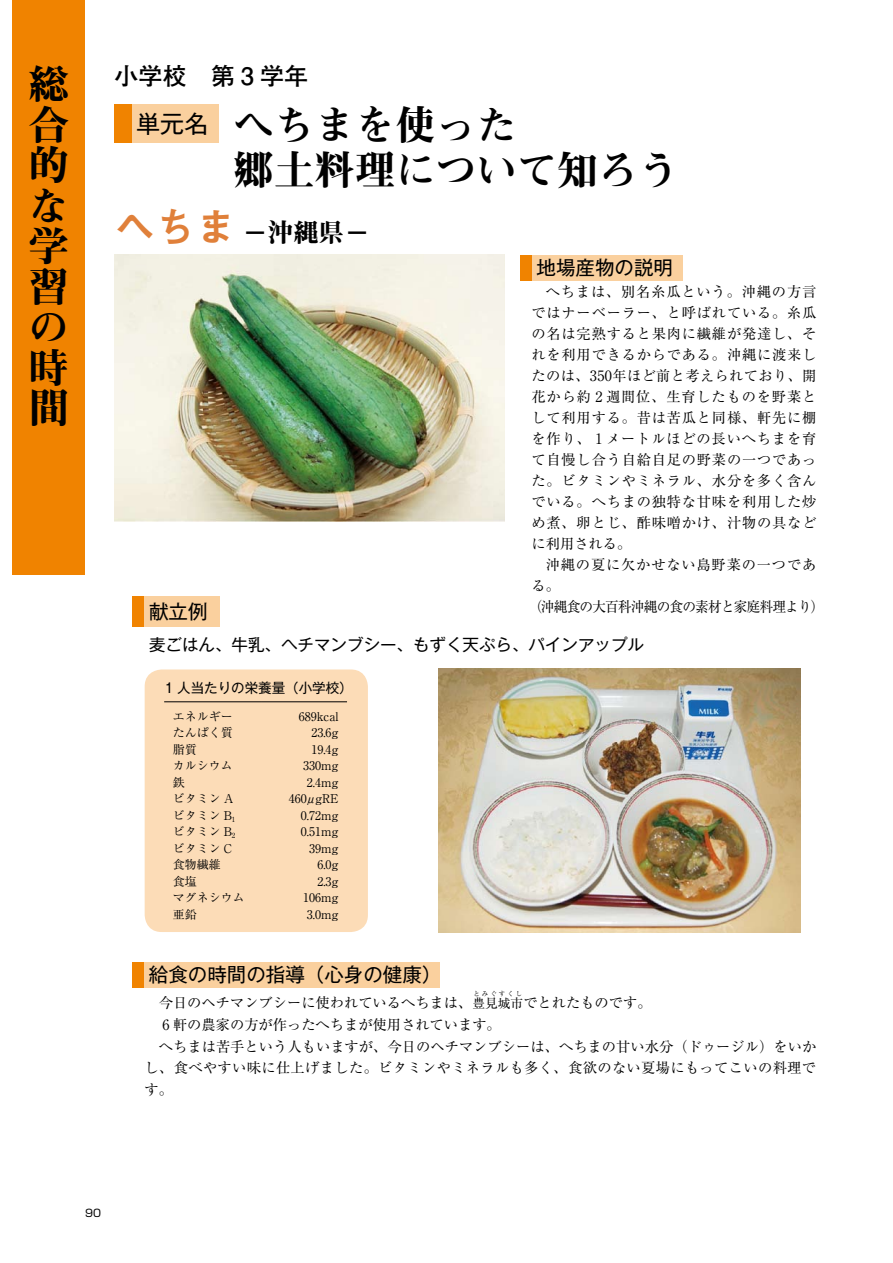
<style>
.page{position:relative;width:893px;height:1263px;background:#fff}
.page>*{position:absolute;margin:0;border:0;box-sizing:border-box;transform-origin:0 0}
.t1{font:40.5px/40.5px "Midashi Min Pro MA31";color:#000;text-align:justify}
.t2{font:25.5px "Midashi Min Pro MA31";color:#000}
.t3{font:700 24px "Futo Go B101 Pro";color:#000}
.t4{font:24px "Gothic MB101 Pro";color:#000}
.t5{font:19.5px "Gothic MB101 Pro";color:#000}
.t6{font:16.5px "Gothic MB101 Pro";color:#000}
.t7{font:14.25px/21px "Ryumin Pro";letter-spacing:.005em;color:#000;text-align:justify}
.t8{font:14.25px "Ryumin Pro";letter-spacing:.025em;color:#000}
.t9{font:14.25px/21px "Ryumin Pro";letter-spacing:-.06em;color:#000}
.t10{font:13.5px "Gothic MB101 Pro";color:#000}
.t11{font:12px/16.5px "Ryumin Pro";color:#000}
.t12{font:10.5px "Shin Go Pro";color:#000}
.t13{font:6.3px "Ryumin Pro";letter-spacing:.335em;color:#000}
.s1{font-family:"Midashi Go Pro MB31";font-size:40.5px;color:#e0803a}
.s2{font-size:12.75px}
</style>
<div class="page">
<img style="left:115px;top:255px;width:390px;height:266px">
<div style="left:13px;top:0;width:72px;height:574px;background:#f08300"></div>
<div style="left:115px;top:104px;width:17px;height:39px;background:#f08300"></div>
<div style="left:132px;top:104px;width:87px;height:39px;background:#fad09e"></div>
<div style="left:520px;top:255px;width:12px;height:25px;background:#f08300"></div>
<div style="left:532px;top:255px;width:150px;height:25px;background:#fad09e"></div>
<div style="left:132px;top:962px;width:13px;height:25px;background:#f08300"></div>
<div style="left:145px;top:962px;width:295px;height:25px;background:#fad09e"></div>
<div style="left:145px;top:669px;width:223px;height:263px;background:#fcdcb7;border-radius:17px"></div>
<hr style="left:164px;top:701px;width:98px;height:1px;background:#000">
<hr style="left:262px;top:701px;width:85px;height:1px;background:#000">
<img style="left:438px;top:669px;width:362px;height:263px">
<div style="left:132px;top:597px;width:13px;height:30px;background:#f08300"></div>
<div style="left:145px;top:597px;width:75px;height:30px;background:#fad09e"></div>
<h1 class="t1" style="left:29px;top:60px;width:41px">総合的な学習の時間</h1>
<h3 class="t3" style="left:115px;top:57px;width:195px">小学校　第 3 学年</h3>
<h3 class="t4" style="left:136px;top:104px;width:73px">単元名</h3>
<h1 class="t1" style="left:234px;top:99px;width:447px;line-height:45px">へちまを使った<br>郷土料理について知ろう</h1>
<h2 class="t2" style="left:115px;top:213px;width:257px"><span class="s1">へちま</span> −沖縄県−</h2>
<h3 class="t5" style="left:537px;top:252px;width:138px">地場産物の説明</h3>
<p class="t7" style="left:531px;top:280px;width:286px;text-indent:14px">へちまは、別名糸瓜という。沖縄の方言ではナーベーラー、と呼ばれている。糸瓜の名は完熟すると果肉に繊維が発達し、それを利用できるからである。沖縄に渡来したのは、350年ほど前と考えられており、開花から約 2 週間位、生育したものを野菜として利用する。昔は苦瓜と同様、軒先に棚を作り、 1 メートルほどの長いへちまを育て自慢し合う自給自足の野菜の一つであった。ビタミンやミネラル、水分を多く含んでいる。へちまの独特な甘味を利用した炒め煮、卵とじ、酢味噌かけ、汁物の具などに利用される。</p>
<p class="t9" style="left:529px;top:553px;width:297px;text-indent:17px">沖縄の夏に欠かせない島野菜の一つである。<br>（沖縄食の大百科沖縄の食の素材と家庭料理より）</p>
<h3 class="t5" style="left:149px;top:596px;width:60px">献立例</h3>
<p class="t6" style="left:149px;top:631px;width:497px">麦ごはん、牛乳、ヘチマンブシー、もずく天ぷら、パインアップル</p>
<p class="t10" style="left:165px;top:677px;width:190px">1 人当たりの栄養量（小学校）</p>
<p class="t11" style="left:173px;top:707px;width:73px">エネルギー　たんぱく質　脂質　<br>カルシウム　鉄　<br>ビタミン Aビタミン B<sub>1</sub>ビタミン B<sub>2</sub>ビタミン C食物繊維<br>食塩<br>マグネシウム亜鉛</p>
<p class="t11" style="left:289px;top:707px;width:51px;text-align:right">689kcal<br>23.6g<br>19.4g<br>330mg<br>2.4mg<br>460μgRE<br>0.72mg　0.51mg　39mg<br>6.0g<br>2.3g<br>106mg<br>3.0mg</p>
<h3 class="t5" style="left:149px;top:958px;width:294px">給食の時間の指導（心身の健康）</h3>
<p class="t13" style="left:473px;top:988px;width:50px">とみぐすくし</p>
<p class="t7" style="left:162px;top:1013px;width:340px">6 軒の農家の方が作ったへちまが使用されています。</p>
<p class="t7" style="left:159px;top:1035px;width:659px">へちまは苦手という人もいますが、今日のヘチマンブシーは、へちまの甘い水分（ドゥージル）をいか</p>
<p class="t8" style="left:145px;top:1057px;width:673px">し、食べやすい味に仕上げました。ビタミンやミネラルも多く、食欲のない夏場にもってこいの料理で</p>
<p class="t7" style="left:145px;top:1078px;width:30px">す。</p>
<p class="t7" style="left:159px;top:991px;width:494px">今日のヘチマンブシーに使われているへちまは、<span class="s2">豊見城市</span>でとれたものです。</p>
<p class="t12" style="left:85px;top:1204px;width:17px">90</p>
</div>
